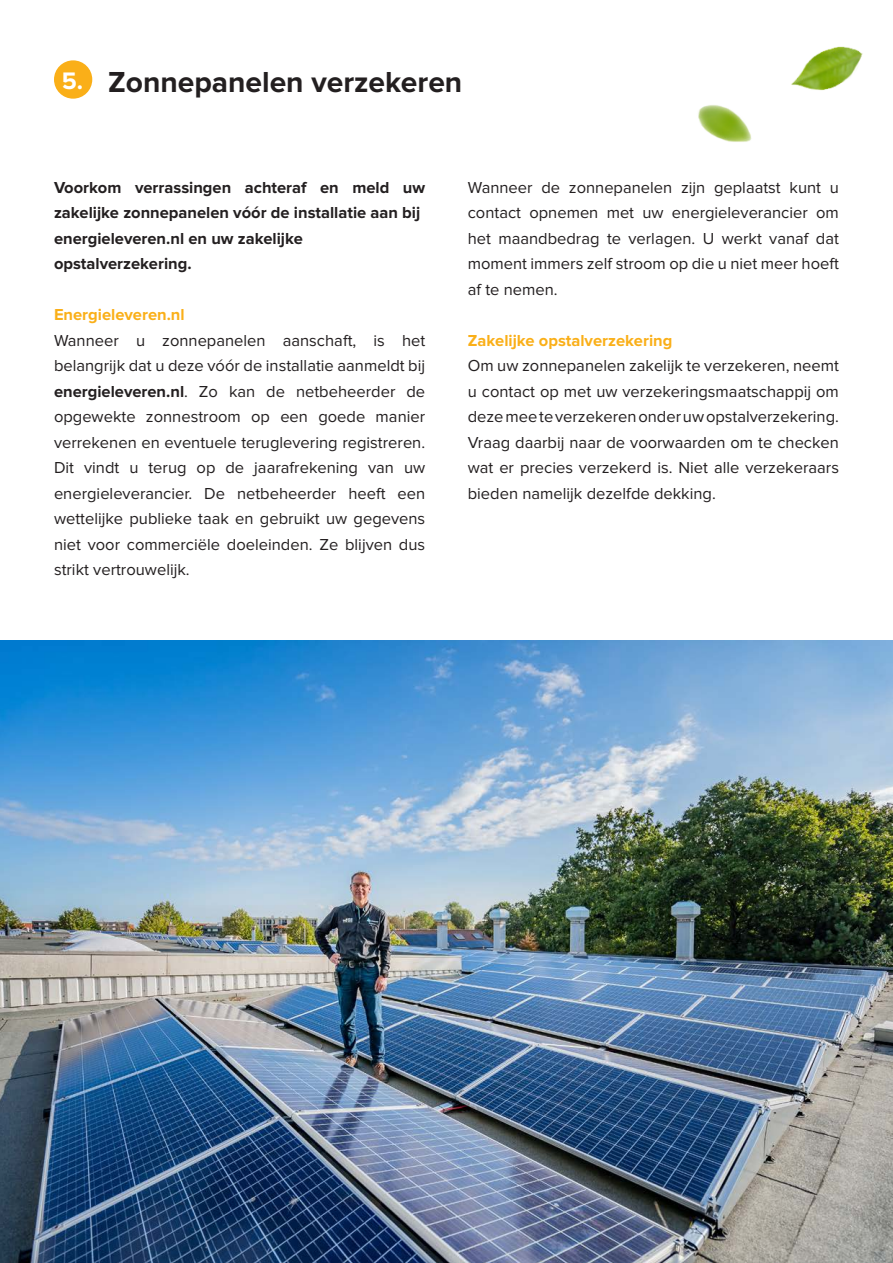
<style>
.page{position:relative;width:893px;height:1263px;background:#fff}
.page>*{position:absolute;margin:0;border:0;box-sizing:border-box;transform-origin:0 0}
.Koppen{font:700 30px "Proxima Nova";color:#231f20}
.t1{font:700 24.75px "Proxima Nova";color:#fff}
.t2{font:16.5px/25.5px "Proxima Nova";color:#231f20;text-align:justify}
.t3{font:700 16.5px/25.5px "Proxima Nova";color:#231f20}
.t4{font:700 16.5px "Proxima Nova";color:#faaf18}
.s1{font-weight:700}
</style>
<div class="page">
<div style="left:54px;top:60px;width:38px;height:39px;background:#faaf18;border-radius:50%"></div>
<img style="left:0;top:640px;width:893px;height:623px">
<img style="left:698px;top:46px;width:165px;height:96px">
<p class="t1" style="left:62px;top:67px;width:23px">5.</p>
<p class="Koppen" style="left:108px;top:65px;width:356px">Zonnepanelen verzekeren</p>
<p class="t3" style="left:54px;top:175px;width:373px">Voorkom verrassingen achteraf en meld uw zakelijke zonnepanelen vóór de installatie aan bij</p>
<p class="t3" style="left:54px;top:226px;width:250px">energieleveren.nl en uw zakelijke opstalverzekering.</p>
<p class="t4" style="left:54px;top:305px;width:132px">Energieleveren.nl</p>
<p class="t2" style="left:54px;top:328px;width:373px">Wanneer u zonnepanelen aanschaft, is het belangrijk dat u deze vóór de installatie aanmeldt bij <span class="s1">energieleveren.nl</span>. Zo kan de netbeheerder de opgewekte zonnestroom op een goede manier verrekenen en eventuele teruglevering registreren.<br>Dit vindt u terug op de jaarafrekening van uw energieleverancier. De netbeheerder heeft een wettelijke publieke taak en gebruikt uw gegevens niet voor commerciële doeleinden. Ze blijven dus strikt vertrouwelijk.</p>
<p class="t2" style="left:468px;top:175px;width:373px">Wanneer de zonnepanelen zijn geplaatst kunt u contact opnemen met uw energieleverancier om het maandbedrag te verlagen. U werkt vanaf dat moment immers zelf stroom op die u niet meer hoeft af te nemen.</p>
<p class="t4" style="left:468px;top:331px;width:206px">Zakelijke opstalverzekering</p>
<p class="t2" style="left:468px;top:353px;width:373px">Om uw zonnepanelen zakelijk te verzekeren, neemt u contact op met uw verzekeringsmaatschappij om deze mee te verzekeren onder uw opstalverzekering.<br>Vraag daarbij naar de voorwaarden om te checken wat er precies verzekerd is. Niet alle verzekeraars bieden namelijk dezelfde dekking.</p>
</div>
